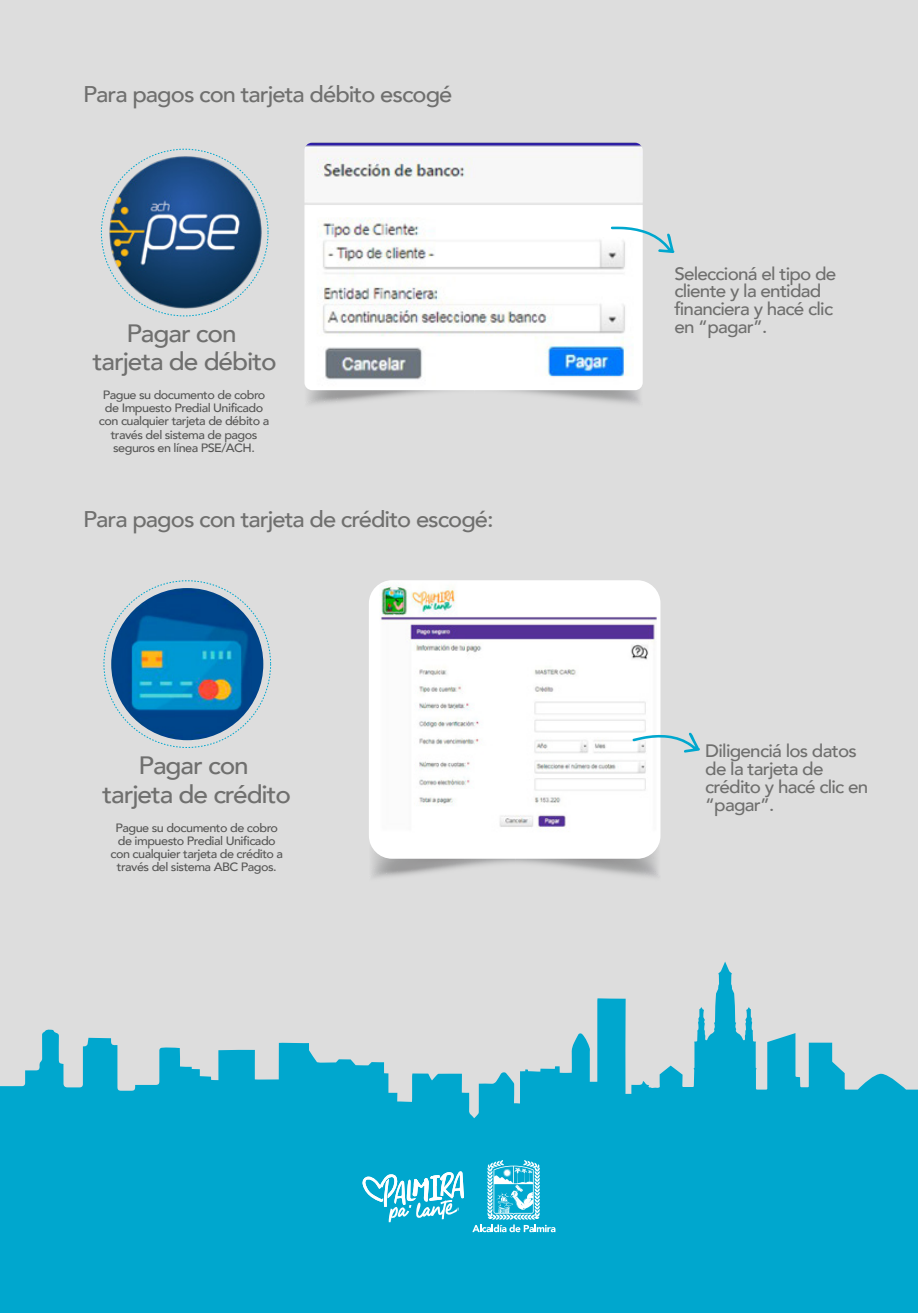
<style>
.page{position:relative;width:918px;height:1313px;background:#fff}
.page>*{position:absolute;margin:0;border:0;box-sizing:border-box;transform-origin:0 0}
.t1{font:500 25.05px/28.3px "Avenir";letter-spacing:-.04em;color:#6f6f6e;text-align:center;scale:1.05 1}
.t2{font:500 22.65px "Avenir";letter-spacing:-.04em;color:#6f6f6e;scale:1.05 1}
.t3{font:500 18px/17.9px "Avenir";letter-spacing:-.04em;color:#6f6f6e;scale:1.05 1}
.t4{font:500 12px/13.4px "Avenir";letter-spacing:-.04em;color:#575756;text-align:center;scale:1.05 1}
</style>
<div class="page">
<div style="left:0;top:0;width:918px;height:1312px;background:#ddd"></div>
<svg style="left:0;top:961px;width:918px;height:351px;fill:#00a7ce"></svg>
<svg style="left:472px;top:1160px;width:83px;height:72px;background:#40bdda"></svg>
<svg style="left:362px;top:1171px;width:102px;height:51px;background:#51c2dd"></svg>
<svg style="left:308px;top:390px;width:332px;height:14px"></svg>
<img style="left:100px;top:149px;width:169px;height:166px">
<img style="left:111px;top:588px;width:152px;height:152px;border-radius:76px">
<img style="left:304px;top:143px;width:339px;height:247px">
<svg style="left:611px;top:227px;width:63px;height:26px"></svg>
<svg style="left:372px;top:858px;width:286px;height:20px"></svg>
<img style="left:369px;top:580px;width:291px;height:278px">
<svg style="left:633px;top:732px;width:67px;height:20px"></svg>
<h2 class="t2" style="left:83px;top:74px;width:353px">Para pagos con tarjeta débito escogé</h2>
<h1 class="t1" style="left:93px;top:317px;width:177px">Pagar con tarjeta de débito</h1>
<p class="t4" style="left:99px;top:387px;width:164px">Pague su documento de cobro de Impuesto Predial Unificado con cualquier tarjeta de débito a través del sistema de pagos seguros en línea PSE/ACH.</p>
<h2 class="t2" style="left:83px;top:499px;width:393px">Para pagos con tarjeta de crédito escogé:</h2>
<h1 class="t1" style="left:102px;top:750px;width:181px">Pagar con<br>tarjeta de crédito</h1>
<p class="t4" style="left:110px;top:820px;width:166px">Pague su documento de cobro de impuesto Predial Unificado con cualquier tarjeta de crédito a través del sistema ABC Pagos.</p>
<h3 class="t3" style="left:674px;top:263px;width:156px">Seleccioná el tipo de cliente y la entidad financiera y hacé clic en “pagar”.</h3>
<h3 class="t3" style="left:705px;top:741px;width:157px">Diligenciá los datos de la tarjeta de crédito y hacé clic en “pagar”.</h3>
</div>
